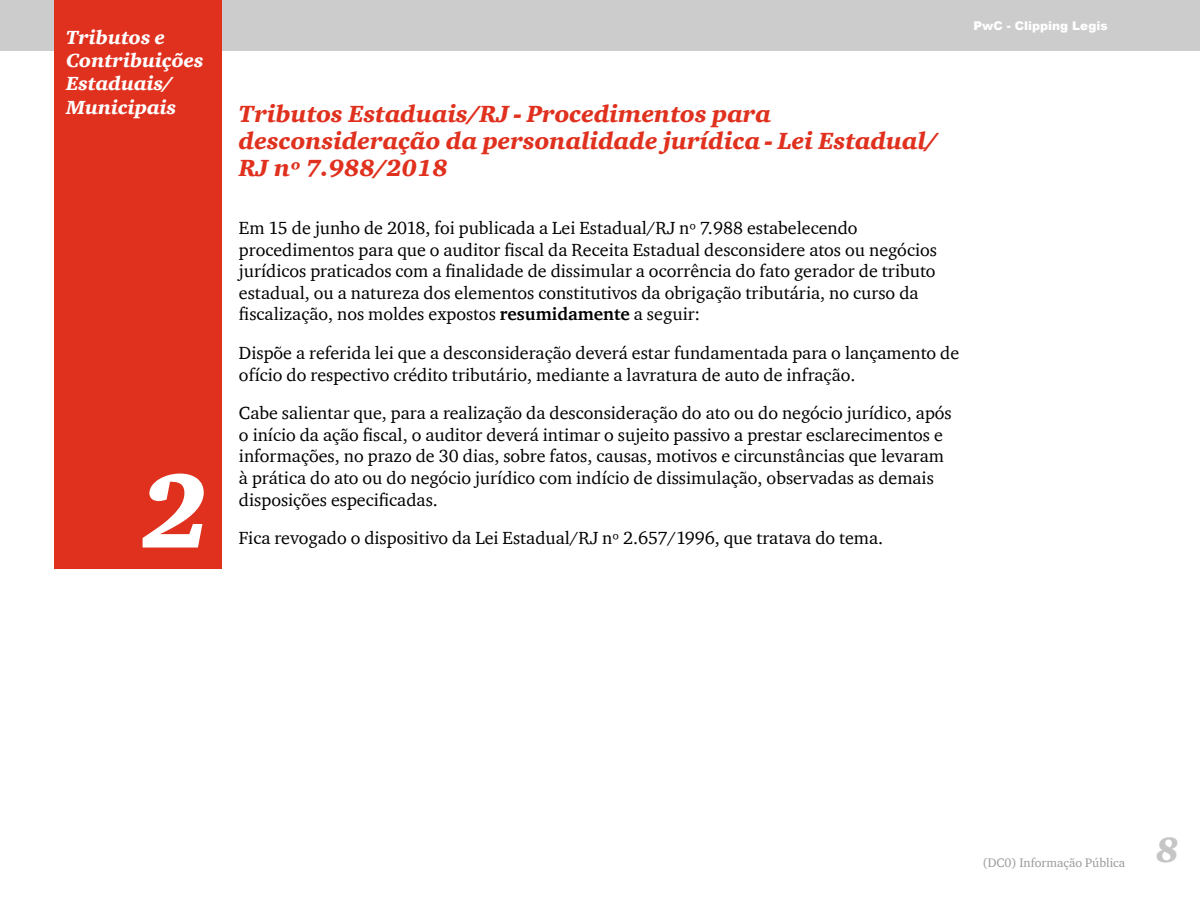
<style>
.page{position:relative;width:1200px;height:900px;background:#fff}
.page>*{position:absolute;margin:0;border:0;box-sizing:border-box;transform-origin:0 0}
.t1{font:italic 900 108px "ITC Charter Com";color:#fff}
.t2{font:italic 900 36px "ITC Charter Com";color:#c5c5c6}
.t3{font:italic 900 24px/27px "ITC Charter Com";color:#e0301e}
.t4{font:italic 900 19.5px/23.4px "ITC Charter Com";color:#fff}
.t5{font:18px/21.6px "ITC Charter Com";color:#000}
.t6{font:italic 900 18px "ITC Charter Com";color:#fff}
.t7{font:12.6px "ITC Charter Com";color:#999}
.t8{font:900 12px "Arial";color:#fff}
.s1{font-weight:700}
</style>
<div class="page">
<div style="left:0;top:0;width:1200px;height:51px;background:#ccc"></div>
<div style="left:54px;top:0;width:167px;height:568px;background:#e0301e"></div>
<p class="t4" style="left:66px;top:25px;width:139px">Tributos e<br>Contribuições<br>Estaduais/<br>Municipais</p>
<p class="t6" style="left:71px;top:91px;width:79px">Tributos</p>
<h1 class="t1" style="left:141px;top:444px;width:71px">2</h1>
<p class="t8" style="left:973px;top:17px;width:136px">PwC - Clipping Legis</p>
<h3 class="t3" style="left:239px;top:100px;width:700px">Tributos Estaduais/RJ - Procedimentos para desconsideração da personalidade jurídica - Lei Estadual/<br>RJ nº 7.988/2018</h3>
<p class="t5" style="left:239px;top:217px;width:699px">Em 15 de junho de 2018, foi publicada a Lei Estadual/RJ nº 7.988 estabelecendo procedimentos para que o auditor fiscal da Receita Estadual desconsidere atos ou negócios jurídicos praticados com a finalidade de dissimular a ocorrência do fato gerador de tributo estadual, ou a natureza dos elementos constitutivos da obrigação tributária, no curso da fiscalização, nos moldes expostos <span class="s1">resumidamente</span> a seguir:</p>
<p class="t5" style="left:239px;top:342px;width:722px">Dispõe a referida lei que a desconsideração deverá estar fundamentada para o lançamento de ofício do respectivo crédito tributário, mediante a lavratura de auto de infração.</p>
<p class="t5" style="left:239px;top:402px;width:714px">Cabe salientar que, para a realização da desconsideração do ato ou do negócio jurídico, após o início da ação fiscal, o auditor deverá intimar o sujeito passivo a prestar esclarecimentos e informações, no prazo de 30 dias, sobre fatos, causas, motivos e circunstâncias que levaram à prática do ato ou do negócio jurídico com indício de dissimulação, observadas as demais disposições especificadas.</p>
<p class="t5" style="left:239px;top:527px;width:646px">Fica revogado o dispositivo da Lei Estadual/RJ nº 2.657/1996, que tratava do tema.</p>
<p class="t7" style="left:982px;top:855px;width:144px">(DC0) Informação Pública</p>
<h2 class="t2" style="left:1156px;top:828px;width:25px">8</h2>
</div>
